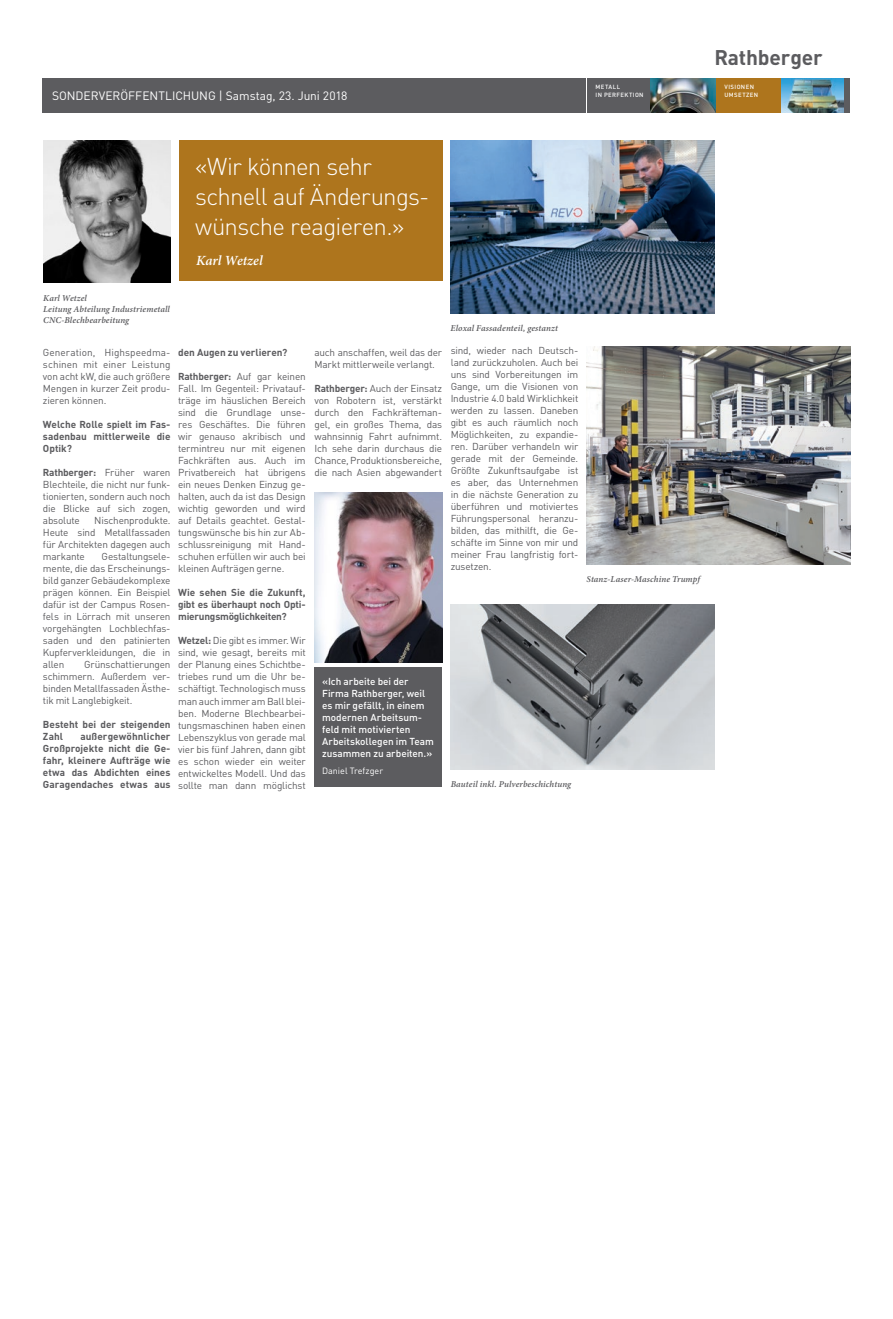
<style>
.page{position:relative;width:893px;height:1319px;background:#fff}
.page>*{position:absolute;margin:0;border:0;box-sizing:border-box;transform-origin:0 0}
.t1{font:300 24px/30px "DIN";letter-spacing:-.03em;color:#fff}
.t2{font:700 21px "DIN";letter-spacing:-.01em;color:#5c5c5f}
.t3{font:italic 600 14px "Minion Pro";color:#fff}
.t4{font:12px "DIN";letter-spacing:-.005em;color:#fff}
.t5{font:10px/12px "DIN";letter-spacing:-.02em;color:#5c5c5f;text-align:justify}
.t6{font:700 10px/12px "DIN";letter-spacing:-.005em;color:#5c5c5f;text-align:justify}
.t7{font:10px/12px "DIN Medium Alternate";letter-spacing:-.005em;color:#fff}
.t8{font:italic 600 9px/11px "Minion Pro";letter-spacing:.01em;color:#5c5c5f}
.t9{font:9px "DIN";color:#fff}
.t10{font:500 6px/8px "DIN";letter-spacing:.07em;color:#fff}
.s1{font-weight:700}
</style>
<div class="page">
<div style="left:179px;top:140px;width:263px;height:141px;background:#ae751d"></div>
<img style="left:43px;top:141px;width:127px;height:141px">
<img style="left:451px;top:604px;width:263px;height:165px">
<div style="left:315px;top:667px;width:127px;height:120px;background:#5c5c5f"></div>
<img style="left:315px;top:493px;width:127px;height:170px">
<img style="left:587px;top:346px;width:263px;height:218px">
<img style="left:451px;top:141px;width:263px;height:172px">
<div style="left:587px;top:78px;width:65px;height:34px;background:#5c5c5f"></div>
<div style="left:43px;top:78px;width:543px;height:34px;background:#5c5c5f"></div>
<img style="left:780px;top:78px;width:64px;height:34px">
<img style="left:651px;top:78px;width:64px;height:34px">
<div style="left:716px;top:78px;width:64px;height:34px;background:#ae751d"></div>
<div style="left:844px;top:78px;width:6px;height:34px;background:#5c5c5f"></div>
<p class="t4" style="left:52px;top:88px;width:297px">SONDERVERÖFFENTLICHUNG | Samstag, 23. Juni 2018</p>
<h2 class="t2" style="left:714px;top:44px;width:110px">Rathberger</h2>
<p class="t10" style="left:596px;top:82px;width:50px">METALL<br>IN PERFEKTION</p>
<p class="t10" style="left:724px;top:82px;width:35px">VISIONEN<br>UMSETZEN</p>
<h1 class="t1" style="left:195px;top:151px;width:236px">«Wir können sehr schnell auf Änderungs&shy;wünsche reagieren.»</h1>
<h3 class="t3" style="left:196px;top:250px;width:68px">Karl Wetzel</h3>
<p class="t8" style="left:43px;top:292px;width:128px">Karl Wetzel<br>Leitung Abteilung Industriemetall<br>CNC-Blechbearbeitung</p>
<p class="t5" style="left:43px;top:346px;width:129px">Generation, Highspeedma&shy;schinen mit einer Leistung von acht kW, die auch größere Mengen in kurzer Zeit produ&shy;zieren können.</p>
<p class="t6" style="left:43px;top:418px;width:129px">Welche Rolle spielt im Fas&shy;sadenbau mittlerweile die Optik?</p>
<p class="t5" style="left:43px;top:466px;width:129px"><span class="s1">Rathberger:</span> Früher waren Blechteile, die nicht nur funk&shy;tionierten, sondern auch noch die Blicke auf sich zogen, absolute</p>
<p class="t6" style="left:178px;top:346px;width:111px">den Augen zu verlieren?</p>
<p class="t5" style="left:178px;top:370px;width:129px"><span class="s1">Rathberger:</span> Auf gar keinen Fall. Im Gegenteil: Privatauf&shy;träge im häuslichen Bereich sind die Grundlage unse&shy;res Geschäftes. Die führen wir genauso akribisch und termintreu nur mit eigenen Fachkräften aus. Auch im Privatbereich hat übrigens ein neues Denken Einzug ge&shy;halten, auch da ist das Design wichtig geworden und wird auf Details geachtet. Gestal&shy;tungswünsche bis hin zur Ab&shy;schlussreinigung mit Hand&shy;schuhen erfüllen wir auch bei kleinen Aufträgen gerne.</p>
<p class="t6" style="left:178px;top:586px;width:129px">Wie sehen Sie die Zukunft, gibt es überhaupt noch Opti&shy;mierungsmöglichkeiten?</p>
<p class="t5" style="left:178px;top:634px;width:129px"><span class="s1">Wetzel:</span> Die gibt es immer. Wir sind, wie gesagt, bereits mit der Planung eines Schichtbe&shy;triebes rund um die Uhr be&shy;schäftigt. Technologisch muss man auch immer am Ball blei&shy;ben. Moderne Blechbearbei&shy;tungsmaschinen haben einen Lebenszyklus von gerade mal vier bis fünf Jahren, dann gibt es schon wieder ein weiter entwickeltes Modell. Und das sollte man dann möglichst</p>
<p class="t5" style="left:43px;top:514px;width:129px;text-indent:51px">Nischenprodukte.<br>Heute sind Metallfassaden für Architekten dagegen auch markante</p>
<p class="t5" style="left:43px;top:550px;width:129px;text-indent:59px">Gestaltungsele&shy;mente, die das Erscheinungs&shy;bild ganzer Gebäudekomplexe prägen können. Ein Beispiel dafür ist der Campus Rosen&shy;fels in Lörrach mit unseren vorgehängten Lochblechfas&shy;saden und den patinierten Kupferverkleidungen, die in allen</p>
<p class="t5" style="left:43px;top:658px;width:129px;text-indent:41px">Grünschattierungen schimmern. Außerdem ver&shy;binden Metallfassaden Ästhe&shy;tik mit Langlebigkeit.</p>
<p class="t6" style="left:43px;top:718px;width:129px">Besteht bei der steigenden<br>Zahl</p>
<p class="t6" style="left:43px;top:730px;width:129px;text-indent:37px">außergewöhnlicher Großprojekte nicht die Ge&shy;fahr, kleinere Aufträge wie etwa das Abdichten eines Garagendaches etwas aus</p>
<p class="t5" style="left:314px;top:346px;width:129px">auch anschaffen, weil das der<br>Markt mittlerweile verlangt.</p>
<p class="t5" style="left:314px;top:382px;width:129px"><span class="s1">Rathberger:</span> Auch der Einsatz von Robotern ist, verstärkt durch den Fachkräfteman&shy;gel, ein großes Thema, das wahnsinnig Fahrt aufnimmt.<br>Ich sehe darin durchaus die Chance, Produktionsbereiche, die nach Asien abgewandert</p>
<p class="t8" style="left:451px;top:322px;width:109px">Eloxal Fassadenteil, gestanzt</p>
<p class="t5" style="left:451px;top:344px;width:129px">sind, wieder nach Deutsch&shy;land zurückzuholen. Auch bei uns sind Vorbereitungen im Gange, um die Visionen von Industrie 4.0 bald Wirklichkeit werden zu lassen. Daneben gibt es auch räumlich noch Möglichkeiten, zu expandie&shy;ren. Darüber verhandeln wir gerade mit der Gemeinde.<br>Größte Zukunftsaufgabe ist es aber, das Unternehmen in die nächste Generation zu überführen und motiviertes Führungspersonal heranzu&shy;bilden, das mithilft, die Ge&shy;schäfte im Sinne von mir und meiner Frau langfristig fort&shy;zusetzen.</p>
<p class="t8" style="left:587px;top:573px;width:115px">Stanz-Laser-Maschine Trumpf</p>
<p class="t7" style="left:322px;top:674px;width:113px">«Ich arbeite bei der<br>Firma Rathberger, weil es mir gefällt, in einem modernen Arbeitsum&shy;feld mit motivierten<br>Arbeitskollegen im Team zusammen zu arbeiten.»</p>
<p class="t9" style="left:322px;top:764px;width:63px">Daniel Trefzger</p>
<p class="t8" style="left:451px;top:778px;width:122px">Bauteil inkl. Pulverbeschichtung</p>
</div>
